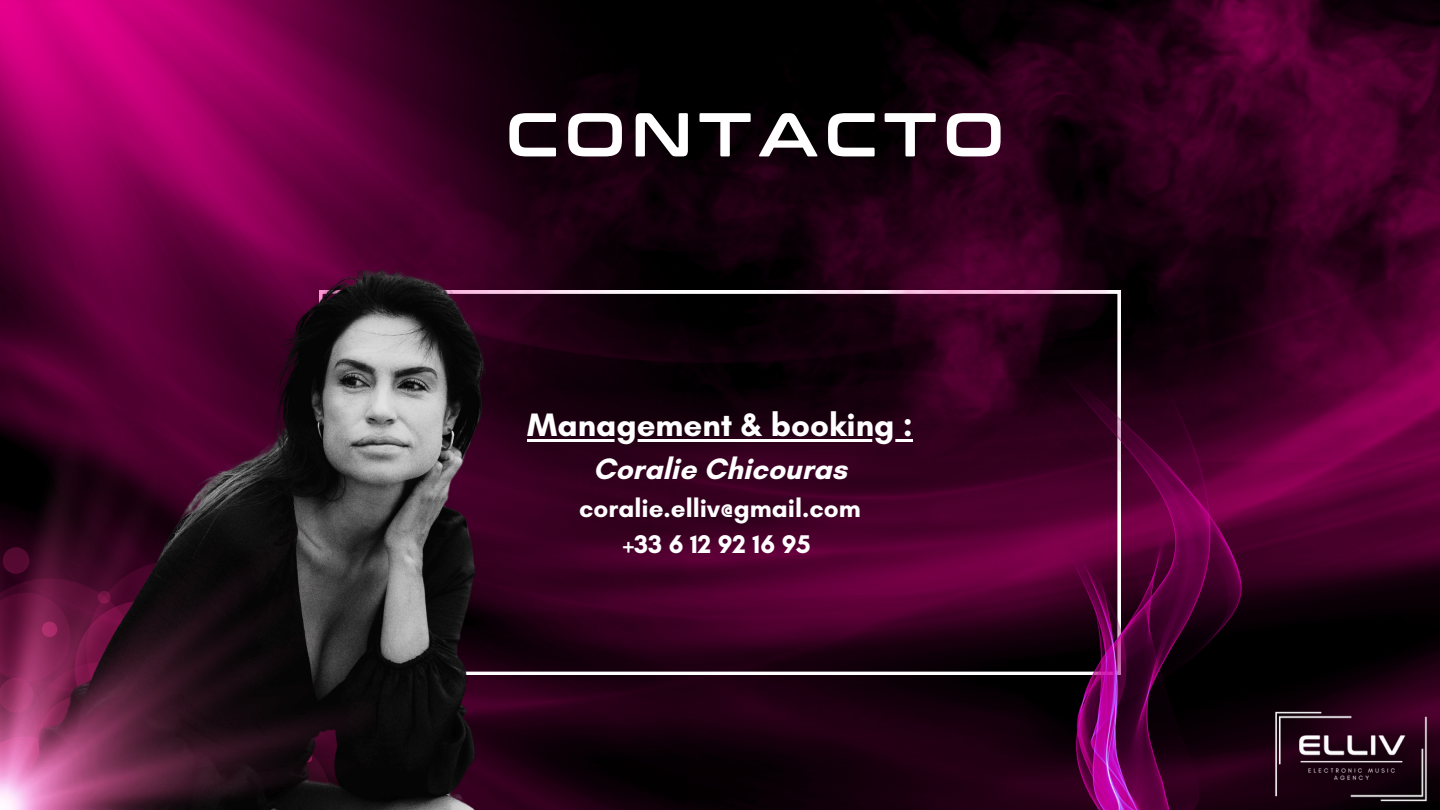
<style>
.page{position:relative;width:1440px;height:810px;background:#fff}
.page>*{position:absolute;margin:0;border:0;box-sizing:border-box;transform-origin:0 0}
.t1{font:61.8px "Conthrax Sb";letter-spacing:.1em;color:#fff}
.t2{font:700 33px "Glacial Indifference";color:#fff}
.t3{font:700 30px "Glacial Indifference";color:#fff}
.t4{font:700 26px "Glacial Indifference";color:#fff}
</style>
<div class="page">
<img style="left:584px;top:461px;width:856px;height:349px">
<svg style="left:943px;top:461px;width:67px;height:214px;background:#47042b"></svg>
<img style="left:0;top:0;width:943px;height:675px">
<img style="left:320px;top:0;width:1120px;height:461px">
<img style="left:1010px;top:351px;width:232px;height:459px">
<img style="left:1223px;top:627px;width:217px;height:183px">
<img style="left:0;top:100px;width:584px;height:710px">
<img style="left:0;top:336px;width:376px;height:474px">
<hr style="left:527px;top:439px;width:386px;height:3px;background:#fff">
<p class="t1" style="left:506px;top:99px;width:500px">CONTACTO</p>
<p class="t2" style="left:527px;top:405px;width:387px">Management &amp; booking :</p>
<p class="t3" style="left:593px;top:451px;width:255px">Coralie Chicouras</p>
<p class="t4" style="left:579px;top:493px;width:283px">coralie.elliv@gmail.com</p>
<p class="t4" style="left:623px;top:529px;width:189px">+33 6 12 92 16 95</p>
</div>
